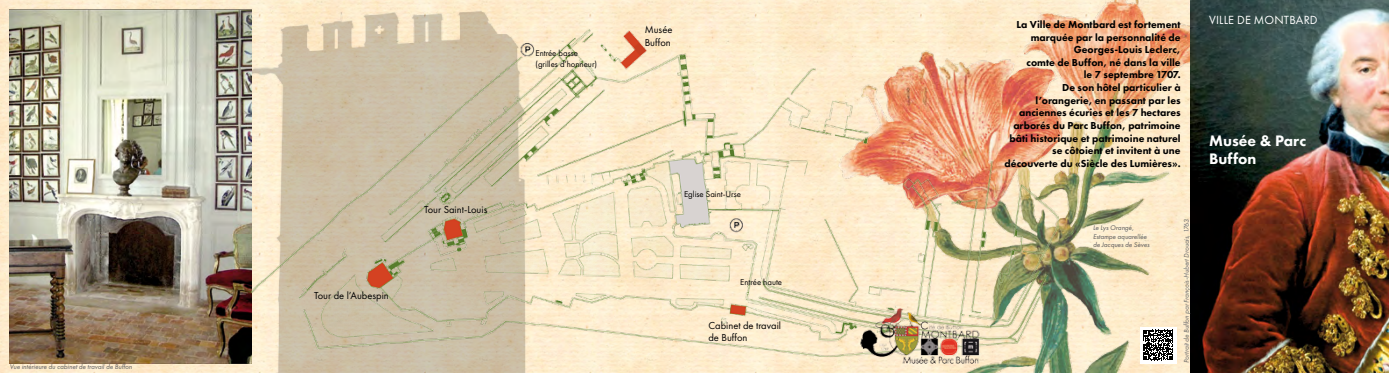
<style>
.page{position:relative;width:1389px;height:373px;background:#fff}
.page>*{position:absolute;margin:0;border:0;box-sizing:border-box;transform-origin:0 0}
.t1{font:800 15.75px/18.9px "Futura PT";color:#fff}
.t2{font:12.25px "Futura PT";letter-spacing:.01em;color:#fff}
.t3{font:800 10.5px/12.6px "Futura PT";color:#000;text-align:right}
.t4{font:10.5px/12.6px "Futura PT";color:#000}
.t5{font:8.75px/10.5px "Futura PT";color:#000}
.t6{font:italic 7px "Futura PT";color:#646567}
.t7{font:italic 7px/8.4px "Futura PT";color:#5a5b5d}
.t8{font:italic 7px "Futura PT";color:#5d5d5f}
</style>
<div class="page">
<img style="left:0;top:0;width:784px;height:372px">
<img style="left:251px;top:0;width:280px;height:372px">
<img style="left:784px;top:0;width:605px;height:372px">
<img style="left:10px;top:9px;width:241px;height:353px">
<img style="left:251px;top:29px;width:807px;height:327px">
<img style="left:848px;top:300px;width:147px;height:69px">
<div style="left:1140px;top:326px;width:37px;height:36px;background:#fff"></div>
<svg style="left:1143px;top:329px;width:30px;height:31px"></svg>
<p class="t8" style="left:10px;top:362px;width:124px">Vue intérieure du cabinet de travail de Buffon</p>
<p class="t4" style="left:314px;top:288px;width:76px">Tour de l’Aubespin</p>
<p class="t4" style="left:424px;top:203px;width:65px">Tour Saint-Louis</p>
<p class="t5" style="left:535px;top:48px;width:63px">Entrée basse (grilles d’honneur)</p>
<p class="t4" style="left:645px;top:23px;width:29px">Musée<br>Buffon</p>
<p class="t5" style="left:684px;top:188px;width:58px">Eglise Saint-Urse</p>
<p class="t5" style="left:740px;top:276px;width:43px">Entrée haute</p>
<p class="t4" style="left:708px;top:318px;width:74px">Cabinet de travail de Buffon</p>
<p class="t3" style="left:1005px;top:18px;width:178px">La Ville de Montbard est fortement marquée par la personnalité de<br>Georges-Louis Leclerc,<br>comte de Buffon, né dans la ville<br>le 7 septembre 1707.<br>De son hôtel particulier à l’orangerie, en passant par les anciennes écuries et les 7 hectares arborés du Parc Buffon, patrimoine bâti historique et patrimoine naturel se côtoient et invitent à une découverte du «Siècle des Lumières».</p>
<p class="t2" style="left:1209px;top:13px;width:110px">VILLE DE MONTBARD</p>
<h1 class="t1" style="left:1209px;top:130px;width:98px">Musée &amp; Parc<br>Buffon</h1>
<p class="t7" style="left:1093px;top:223px;width:58px">Le Lys Orangé,<br>Estampe aquarellée de Jacques de Sèves</p>
<p class="t6" style="left:1182px;top:362px;width:145px;rotate:-90deg">Portrait de Buffon par François-Hubert Drouais, 1763</p>
</div>
